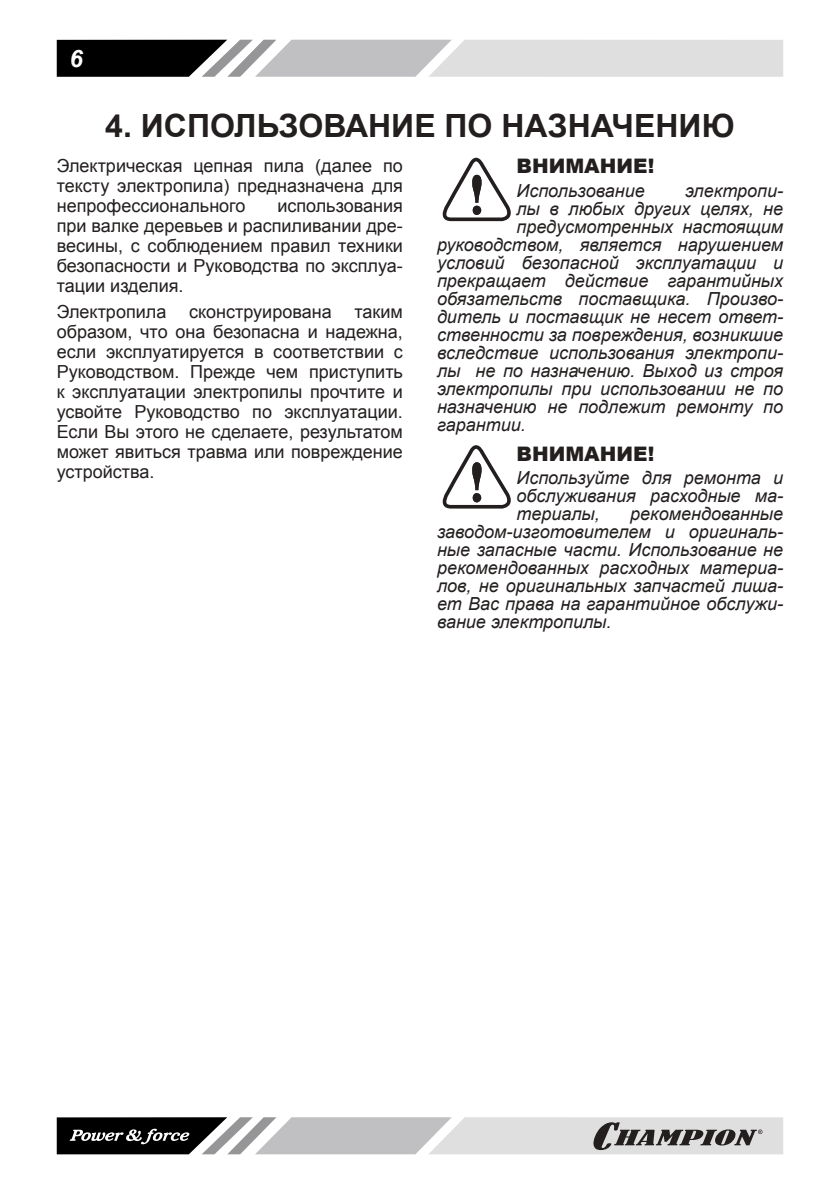
<style>
.page{position:relative;width:840px;height:1191px;background:#fff}
.page>*{position:absolute;margin:0;border:0;box-sizing:border-box;transform-origin:0 0}
.t1{font:700 32px "Arial";color:#241f1f}
.t2{font:italic 700 24px "Arial";color:#fff}
.t3{font:900 20px "Arial";color:#241f1f}
.t4{font:italic 18px/18px "Arial";color:#241f1f;text-align:justify}
.t5{font:18px/20px "Arial";color:#241f1f;text-align:justify}
</style>
<div class="page">
<svg style="left:57px;top:40px;width:725px;height:37px;background:#aaa9aa"></svg>
<svg style="left:57px;top:1117px;width:725px;height:37px;background:#a3a2a3"></svg>
<svg style="left:442px;top:158px;width:69px;height:63px"></svg>
<svg style="left:442px;top:445px;width:69px;height:63px"></svg>
<h2 class="t2" style="left:70px;top:42px;width:15px">6</h2>
<h1 class="t1" style="left:105px;top:104px;width:630px">4. ИСПОЛЬЗОВАНИЕ ПО НАЗНАЧЕНИЮ</h1>
<p class="t5" style="left:57px;top:156px;width:347px">Электрическая цепная пила (далее по тексту электропила) предназначена для непрофессионального</p>
<p class="t3" style="left:516px;top:151px;width:139px">ВНИМАНИЕ!</p>
<p class="t4" style="left:516px;top:182px;width:130px">Использование</p>
<p class="t4" style="left:684px;top:182px;width:100px">электропи-</p>
<p class="t4" style="left:516px;top:200px;width:268px">лы в любых других целях, не</p>
<p class="t4" style="left:516px;top:218px;width:268px">предусмотренных настоящим</p>
<p class="t4" style="left:437px;top:236px;width:347px">руководством, является нарушением</p>
<p class="t4" style="left:437px;top:254px;width:347px">условий безопасной эксплуатации и</p>
<p class="t4" style="left:437px;top:272px;width:347px">прекращает действие гарантийных</p>
<p class="t4" style="left:437px;top:290px;width:347px">обязательств поставщика. Произво-</p>
<p class="t4" style="left:437px;top:308px;width:347px">дитель и поставщик не несет ответ-</p>
<p class="t4" style="left:437px;top:326px;width:347px">ственности за повреждения, возникшие</p>
<p class="t4" style="left:437px;top:344px;width:347px">вследствие использования электропи-</p>
<p class="t4" style="left:437px;top:362px;width:347px">лы не по назначению. Выход из строя</p>
<p class="t4" style="left:437px;top:380px;width:347px">электропилы при использовании не по</p>
<p class="t4" style="left:437px;top:398px;width:347px">назначению не подлежит ремонту по</p>
<p class="t4" style="left:437px;top:416px;width:90px">гарантии.</p>
<p class="t3" style="left:516px;top:439px;width:139px">ВНИМАНИЕ!</p>
<p class="t4" style="left:516px;top:469px;width:268px">Используйте для ремонта и обслуживания расходные ма&shy;териалы,</p>
<p class="t5" style="left:57px;top:196px;width:347px;text-indent:220px">использования при валке деревьев и распиливании дре&shy;весины, с соблюдением правил техники безопасности и Руководства по эксплуа&shy;тации изделия.</p>
<p class="t5" style="left:57px;top:301px;width:111px">Электропила</p>
<p class="t5" style="left:189px;top:301px;width:144px">сконструирована</p>
<p class="t5" style="left:57px;top:301px;width:347px;text-indent:297px">таким образом, что она безопасна и надежна, если эксплуатируется в соответствии с Руководством. Прежде чем приступить к эксплуатации электропилы прочтите и усвойте Руководство по эксплуатации.<br>Если Вы этого не сделаете, результатом может явиться травма или повреждение устройства.</p>
<p class="t4" style="left:437px;top:505px;width:347px;text-indent:193px">рекомендованные заводом-изготовителем и оригиналь&shy;ные запасные части. Использование не рекомендованных расходных материа&shy;лов, не оригинальных запчастей лиша&shy;ет Вас права на гарантийное обслужи&shy;вание электропилы.</p>
</div>
